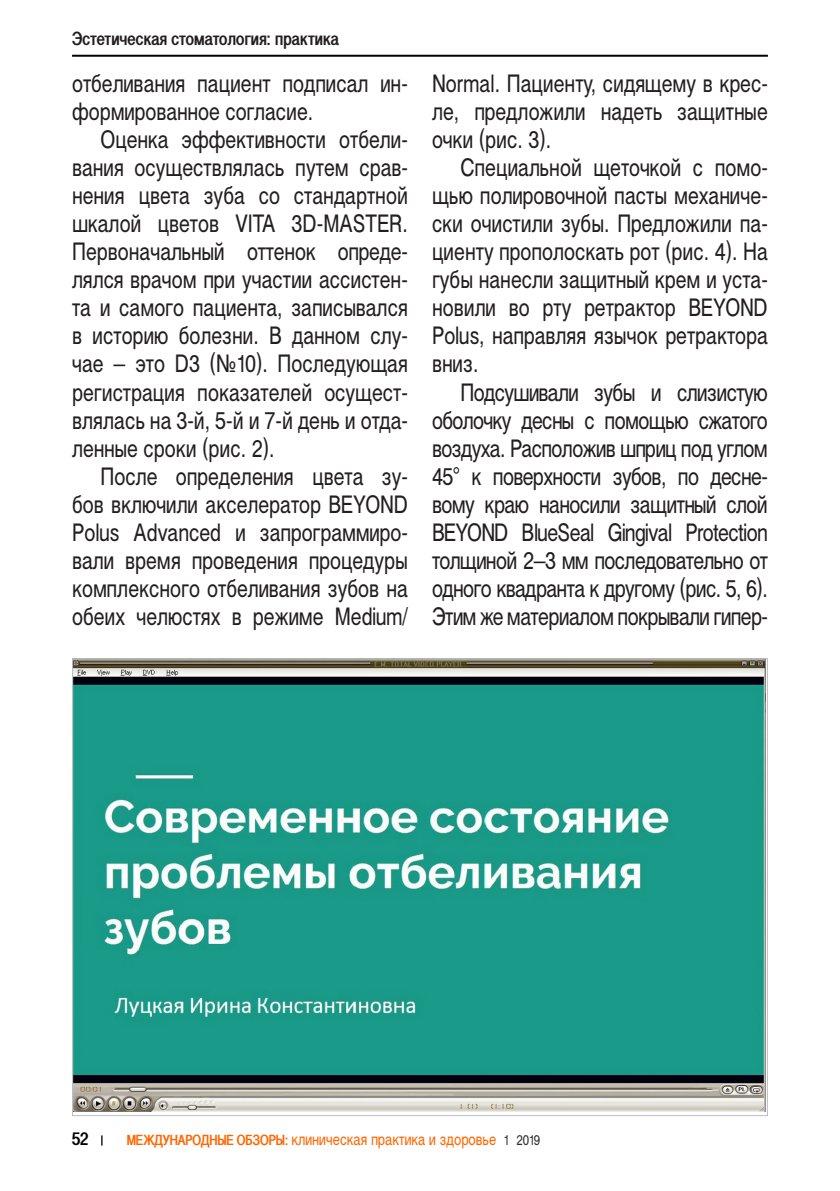
<style>
.page{position:relative;width:840px;height:1191px;background:#fff}
.page>*{position:absolute;margin:0;border:0;box-sizing:border-box;transform-origin:0 0}
.Мн_осн_9{font:24px/28px "Helvetica Narrow";color:#231f20;text-align:justify}
.t1{font:700 18px "Helvetica Narrow";letter-spacing:.01em;color:#231f20}
.t2{font:700 18px "Helvetica Narrow";color:#000}
.t3{font:16px "Helvetica Narrow";color:#f60}
.s1{font-weight:700;font-size:14px}
.s2{font-size:14px;color:#303030}
</style>
<div class="page">
<svg style="left:101px;top:1135px;width:2px;height:10px"></svg>
<hr style="left:72px;top:55px;width:695px;height:2px;background:#000">
<img style="left:74px;top:660px;width:690px;height:451px">
<p class="t1" style="left:72px;top:29px;width:268px">Эстетическая стоматология: практика</p>
<p class="Мн_осн_9" style="left:72px;top:70px;width:337px">отбеливания пациент подписал ин&shy;формированное согласие.</p>
<p class="Мн_осн_9" style="left:72px;top:126px;width:337px;text-indent:28px">Оценка эффективности отбели&shy;вания осуществлялась путем срав&shy;нения цвета зуба со стандартной шкалой цветов VITA 3D-MASTER.<br>Первоначальный оттенок опреде&shy;лялся врачом при участии ассистен&shy;та и самого пациента, записывался в историю болезни. В данном слу&shy;чае – это D3 (№10). Последующая регистрация показателей осущест&shy;влялась на 3-й, 5-й и 7-й день и отда&shy;ленные сроки (рис. 2).</p>
<p class="Мн_осн_9" style="left:72px;top:462px;width:337px;text-indent:28px">После определения цвета зу&shy;бов включили акселератор BEYOND Polus Advanced и запрограммиро&shy;вали время проведения процедуры комплексного отбеливания зубов на обеих челюстях в режиме Medium/</p>
<p class="Мн_осн_9" style="left:432px;top:70px;width:337px">Normal. Пациенту, сидящему в крес&shy;ле, предложили надеть защитные очки (рис. 3).</p>
<p class="Мн_осн_9" style="left:432px;top:154px;width:337px;text-indent:28px">Специальной щеточкой с помо&shy;щью полировочной пасты механиче&shy;ски очистили зубы. Предложили па&shy;циенту прополоскать рот (рис. 4). На губы нанесли защитный крем и уста&shy;новили во рту ретрактор BEYOND Polus, направляя язычок ретрактора вниз.</p>
<p class="Мн_осн_9" style="left:432px;top:378px;width:337px;text-indent:28px">Подсушивали зубы и слизистую оболочку десны с помощью сжатого воздуха. Расположив шприц под углом 45° к поверхности зубов, по десне&shy;вому краю наносили защитный слой BEYOND BlueSeal Gingival Protection толщиной 2–3 мм последовательно от одного квадранта к другому (рис. 5, 6).<br>Этим же материалом покрывали гипер-</p>
<p class="t2" style="left:72px;top:1129px;width:18px">52</p>
<p class="t3" style="left:127px;top:1130px;width:415px"><span class="s1">МЕЖДУНАРОДНЫЕ ОБЗОРЫ:</span> клиническая практика и здоровье <span class="s2">1 2019</span></p>
</div>
